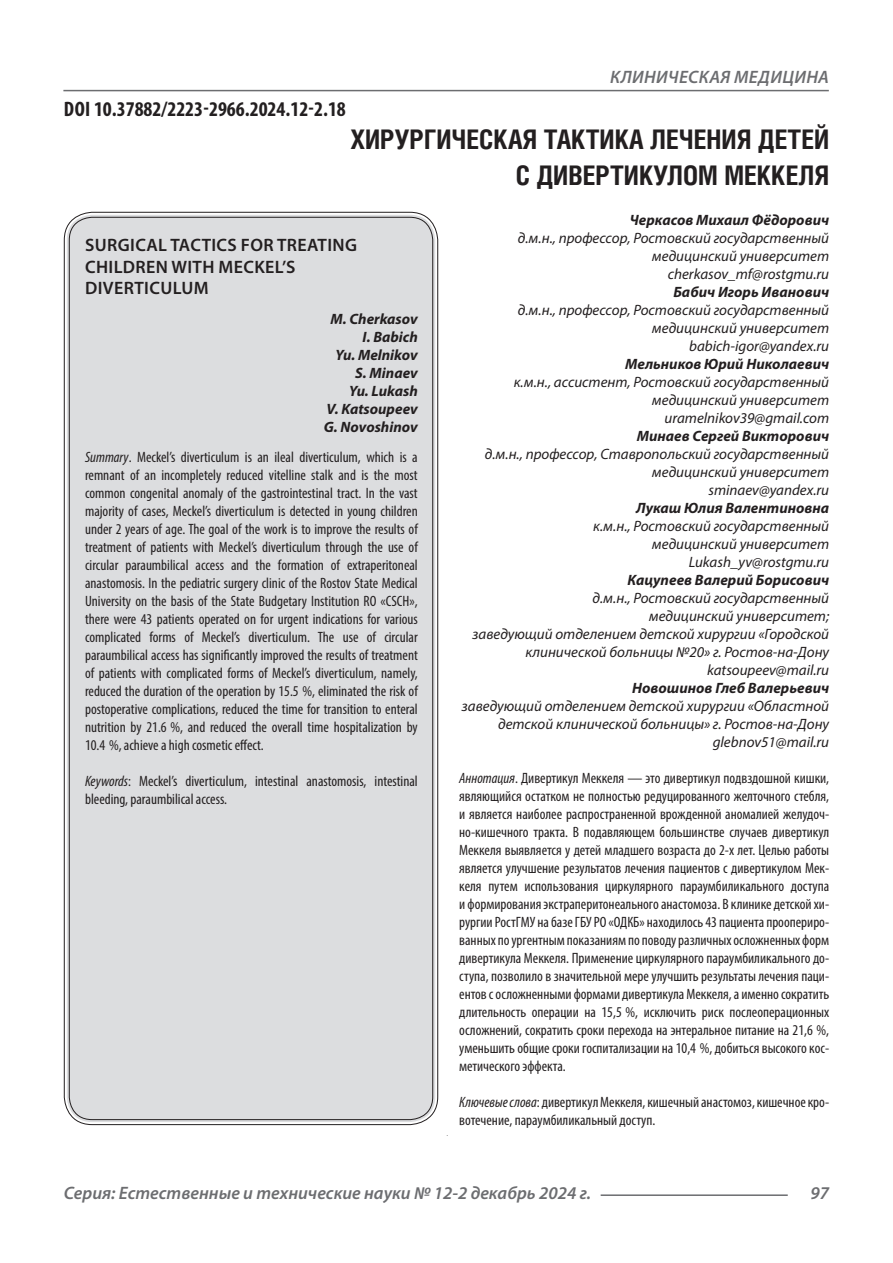
<style>
.page{position:relative;width:893px;height:1263px;background:#fff}
.page>*{position:absolute;margin:0;border:0;box-sizing:border-box;transform-origin:0 0}
.Статья_название{font:700 27px/36px "Helios Cond C";color:#231f20;text-align:right}
.ДОИ{font:700 condensed 21px "Myriad Pro";color:#231f20}
.Статья_название_англ{font:600 18px/21.6px "Myriad Pro";letter-spacing:.02em;color:#231f20}
.t1{font:italic 600 18px "Myriad Pro";color:#6c6d70}
.t2{font:italic 600 18px "Myriad Pro";letter-spacing:.02em;color:#6c6d70}
.Статья_аннотация_тек{font:condensed 15px/18px "Myriad Pro";color:#231f20;text-align:justify}
.Статья_аннотация_анг{font:condensed 15px/18px "Myriad Pro";color:#231f20;text-align:justify}
.Статья_автор_инфо{font:italic 15px/18px "Myriad Pro";color:#231f20;text-align:right}
.Статья_автор_инфо-2{font:italic 700 15px "Myriad Pro";color:#231f20}
.Статья_автор_англ{font:italic 700 15px "Myriad Pro";color:#231f20}
.s1{font-style:italic}
</style>
<div class="page">
<hr style="left:63px;top:90px;width:766px;height:1px;background:#6c6d70">
<hr style="left:601px;top:1194px;width:187px;height:2px;background:#6c6d70">
<div style="left:67px;top:215px;width:368px;height:907px;background:#dcdddf;border-radius:26px"></div>
<p class="t2" style="left:610px;top:66px;width:220px">КЛИНИЧЕСКАЯ МЕДИЦИНА</p>
<p class="Статья_название" style="left:350px;top:121px;width:480px">ХИРУРГИЧЕСКАЯ ТАКТИКА ЛЕЧЕНИЯ ДЕТЕЙ<br>С ДИВЕРТИКУЛОМ МЕККЕЛЯ</p>
<p class="Статья_автор_инфо-2" style="left:630px;top:210px;width:201px">Черкасов Михаил Фёдорович</p>
<p class="Статья_автор_инфо" style="left:518px;top:229px;width:313px">д.м.н., профессор, Ростовский государственный медицинский университет</p>
<p class="Статья_автор_инфо" style="left:668px;top:265px;width:163px">cherkasov_mf@rostgmu.ru</p>
<p class="Статья_автор_инфо-2" style="left:673px;top:282px;width:157px">Бабич Игорь Иванович</p>
<p class="Статья_автор_инфо" style="left:518px;top:301px;width:313px">д.м.н., профессор, Ростовский государственный медицинский университет</p>
<p class="Статья_автор_инфо" style="left:689px;top:337px;width:141px">babich-igor@yandex.ru</p>
<p class="Статья_автор_инфо-2" style="left:625px;top:354px;width:206px">Мельников Юрий Николаевич</p>
<p class="Статья_автор_инфо" style="left:514px;top:373px;width:317px">к.м.н., ассистент, Ростовский государственный медицинский университет</p>
<p class="Статья_автор_инфо" style="left:665px;top:409px;width:166px">uramelnikov39@gmail.com</p>
<p class="Статья_автор_инфо-2" style="left:637px;top:426px;width:194px">Минаев Сергей Викторович</p>
<p class="Статья_автор_инфо" style="left:485px;top:445px;width:346px">д.м.н., профессор, Ставропольский государственный медицинский университет</p>
<p class="Статья_автор_инфо" style="left:708px;top:481px;width:122px">sminaev@yandex.ru</p>
<p class="Статья_автор_инфо-2" style="left:636px;top:498px;width:195px">Лукаш Юлия Валентиновна</p>
<p class="Статья_автор_инфо" style="left:593px;top:517px;width:237px">к.м.н., Ростовский государственный медицинский университет</p>
<p class="Статья_автор_инфо" style="left:689px;top:553px;width:142px">Lukash_yv@rostgmu.ru</p>
<p class="Статья_автор_инфо-2" style="left:628px;top:570px;width:203px">Кацупеев Валерий Борисович</p>
<p class="Статья_автор_инфо" style="left:593px;top:589px;width:238px">д.м.н., Ростовский государственный медицинский университет;</p>
<p class="Статья_автор_инфо" style="left:473px;top:625px;width:358px">заведующий отделением детской хирургии «Городской клинической больницы №20» г. Ростов-на-Дону</p>
<p class="Статья_автор_инфо" style="left:707px;top:661px;width:124px">katsoupeev@mail.ru</p>
<p class="Статья_автор_инфо-2" style="left:632px;top:678px;width:198px">Новошинов Глеб Валерьевич</p>
<p class="Статья_автор_инфо" style="left:462px;top:697px;width:369px">заведующий отделением детской хирургии «Областной детской клинической больницы» г. Ростов-на-Дону</p>
<p class="Статья_автор_инфо" style="left:713px;top:733px;width:118px">glebnov51@mail.ru</p>
<p class="Статья_аннотация_тек" style="left:459px;top:769px;width:371px"><span class="s1">Аннотация</span>. Дивертикул Меккеля — это дивертикул подвздошной кишки, являющийся остатком не полностью редуцированного желточного стебля, и является наиболее распространенной врожденной аномалией желудоч&shy;но-кишечного тракта. В подавляющем большинстве случаев дивертикул Меккеля выявляется у детей младшего возраста до 2-х лет. Целью работы является улучшение результатов лечения пациентов с дивертикулом Мек&shy;келя путем использования циркулярного параумбиликального доступа и формирования экстраперитонеального анастомоза. В клинике детской хи&shy;рургии РостГМУ на базе ГБУ РО «ОДКБ» находилось 43 пациента проопериро&shy;ванных по ургентным показаниям по поводу различных осложненных форм дивертикула Меккеля. Применение циркулярного параумбиликального до&shy;ступа, позволило в значительной мере улучшить результаты лечения паци&shy;ентов с осложненными формами дивертикула Меккеля, а именно сократить длительность операции на 15,5 %, исключить риск послеоперационных осложнений, сократить сроки перехода на энтеральное питание на 21,6 %, уменьшить общие сроки госпитализации на 10,4 %, добиться высокого кос&shy;метического эффекта.</p>
<p class="Статья_аннотация_тек" style="left:459px;top:1093px;width:371px"><span class="s1">Ключевые слова</span>: дивертикул Меккеля, кишечный анастомоз, кишечное кро&shy;вотечение, параумбиликальный доступ.</p>
<p class="ДОИ" style="left:64px;top:96px;width:283px">DOI 10.37882/2223-2966.2024.12-2.18</p>
<p class="Статья_название_англ" style="left:85px;top:234px;width:273px">SURGICAL TACTICS FOR TREATING<br>CHILDREN WITH MECKEL’S<br>DIVERTICULUM</p>
<p class="Статья_автор_англ" style="left:331px;top:310px;width:89px">M. Cherkasov</p>
<p class="Статья_автор_англ" style="left:363px;top:328px;width:57px">I. Babich</p>
<p class="Статья_автор_англ" style="left:336px;top:346px;width:84px">Yu. Melnikov</p>
<p class="Статья_автор_англ" style="left:355px;top:364px;width:64px">S. Minaev</p>
<p class="Статья_автор_англ" style="left:349px;top:382px;width:70px">Yu. Lukash</p>
<p class="Статья_автор_англ" style="left:327px;top:400px;width:93px">V. Katsoupeev</p>
<p class="Статья_автор_англ" style="left:324px;top:418px;width:95px">G. Novoshinov</p>
<p class="Статья_аннотация_анг" style="left:85px;top:448px;width:334px"><span class="s1">Summary</span>. Meckel’s diverticulum is an ileal diverticulum, which is a remnant of an incompletely reduced vitelline stalk and is the most common congenital anomaly of the gastrointestinal tract. In the vast majority of cases, Meckel’s diverticulum is detected in young children under 2 years of age. The goal of the work is to improve the results of treatment of patients with Meckel’s diverticulum through the use of circular paraumbilical access and the formation of extraperitoneal anastomosis. In the pediatric surgery clinic of the Rostov State Medical University on the basis of the State Budgetary Institution RO «CSCH», there were 43 patients operated on for urgent indications for various complicated forms of Meckel’s diverticulum. The use of circular paraumbilical access has significantly improved the results of treatment of patients with complicated forms of Meckel’s diverticulum, namely, reduced the duration of the operation by 15.5 %, eliminated the risk of postoperative complications, reduced the time for transition to enteral nutrition by 21.6 %, and reduced the overall time hospitalization by 10.4 %, achieve a high cosmetic effect.</p>
<p class="Статья_аннотация_анг" style="left:85px;top:772px;width:334px"><span class="s1">Keywords</span>: Meckel’s diverticulum, intestinal anastomosis, intestinal bleeding, paraumbilical access.</p>
<p class="t1" style="left:64px;top:1182px;width:529px">Серия: Естественные и технические науки № 12-2 декабрь 2024 г.</p>
<p class="t1" style="left:810px;top:1182px;width:20px">97</p>
</div>
